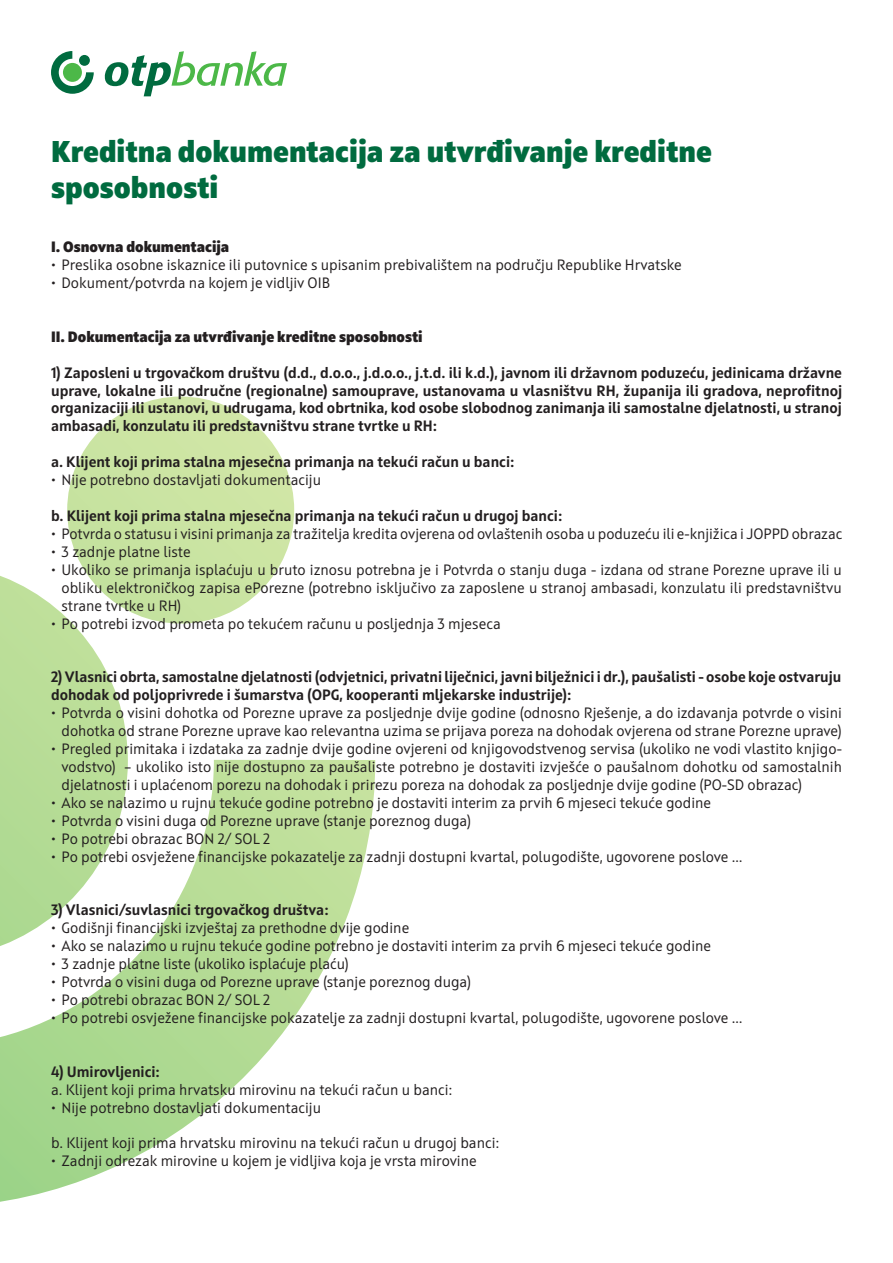
<style>
.page{position:relative;width:893px;height:1263px;background:#fff}
.page>*{position:absolute;margin:0;border:0;box-sizing:border-box;transform-origin:0 0}
.t1{font:800 30px/36px "Squad";color:#006b3f}
.t2{font:15px/17.9px "Squad";color:#231f20;text-align:justify}
.t3{font:700 15px/17.9px "Squad";color:#231f20;text-align:justify}
.t4{font:800 15px "Squad";color:#231f20}
</style>
<div class="page">
<svg style="left:0;top:396px;width:375px;height:806px"></svg>
<svg style="left:104px;top:51px;width:183px;height:45px"></svg>
<svg style="left:51px;top:51px;width:43px;height:43px"></svg>
<div style="left:63px;top:63px;width:19px;height:19px;background:#4cb848;border-radius:50%"></div>
<div style="left:79px;top:55px;width:11px;height:11px;background:#006b3f;border-radius:50%"></div>
<p class="t1" style="left:51px;top:133px;width:662px">Kreditna dokumentacija za utvrđivanje kreditne sposobnosti</p>
<p class="t4" style="left:51px;top:237px;width:180px">I. Osnovna dokumentacija</p>
<p class="t2" style="left:51px;top:256px;width:632px">• Preslika osobne iskaznice ili putovnice s upisanim prebivalištem na području Republike Hrvatske</p>
<p class="t2" style="left:51px;top:274px;width:281px">• Dokument/potvrda na kojem je vidljiv OIB</p>
<p class="t4" style="left:51px;top:327px;width:373px">II. Dokumentacija za utvrđivanje kreditne sposobnosti</p>
<p class="t3" style="left:51px;top:363px;width:793px">1) Zaposleni u trgovačkom društvu (d.d., d.o.o., j.d.o.o., j.t.d. ili k.d.), javnom ili državnom poduzeću, jedinicama državne uprave, lokalne ili područne (regionalne) samouprave, ustanovama u vlasništvu RH, županija ili gradova, neprofitnoj organizaciji ili ustanovi, u udrugama, kod obrtnika, kod osobe slobodnog zanimanja ili samostalne djelatnosti, u stranoj ambasadi, konzulatu ili predstavništvu strane tvrtke u RH:</p>
<p class="t3" style="left:51px;top:453px;width:465px">a. Klijent koji prima stalna mjesečna primanja na tekući račun u banci:</p>
<p class="t2" style="left:51px;top:471px;width:272px">• Nije potrebno dostavljati dokumentaciju</p>
<p class="t3" style="left:51px;top:507px;width:513px">b. Klijent koji prima stalna mjesečna primanja na tekući račun u drugoj banci:</p>
<p class="t2" style="left:51px;top:525px;width:793px">• Potvrda o statusu i visini primanja za tražitelja kredita ovjerena od ovlaštenih osoba u poduzeću ili e-knjižica i JOPPD obrazac</p>
<p class="t2" style="left:51px;top:543px;width:141px">• 3 zadnje platne liste</p>
<p class="t2" style="left:62px;top:561px;width:782px;text-indent:-10px">• Ukoliko se primanja isplaćuju u bruto iznosu potrebna je i Potvrda o stanju duga - izdana od strane Porezne uprave ili u obliku elektroničkog zapisa ePorezne (potrebno isključivo za zaposlene u stranoj ambasadi, konzulatu ili predstavništvu strane tvrtke u RH)</p>
<p class="t2" style="left:51px;top:614px;width:451px">• Po potrebi izvod prometa po tekućem računu u posljednja 3 mjeseca</p>
<p class="t3" style="left:51px;top:668px;width:792px">2) Vlasnici obrta, samostalne djelatnosti (odvjetnici, privatni liječnici, javni bilježnici i dr.), paušalisti - osobe koje ostvaruju dohodak od poljoprivrede i šumarstva (OPG, kooperanti mljekarske industrije):</p>
<p class="t2" style="left:51px;top:704px;width:792px;text-align:right">• Potvrda o visini dohotka od Porezne uprave za posljednje dvije godine (odnosno Rješenje, a do izdavanja potvrde o visini dohotka od strane Porezne uprave kao relevantna uzima se prijava poreza na dohodak ovjerena od strane Porezne uprave)</p>
<p class="t2" style="left:62px;top:740px;width:782px;text-indent:-10px">• Pregled primitaka i izdataka za zadnje dvije godine ovjereni od knjigovodstvenog servisa (ukoliko ne vodi vlastito knjigo&shy;vodstvo) – ukoliko isto nije dostupno za paušaliste potrebno je dostaviti izvješće o paušalnom dohotku od samostalnih djelatnosti i uplaćenom porezu na dohodak i prirezu poreza na dohodak za posljednje dvije godine (PO-SD obrazac)</p>
<p class="t2" style="left:51px;top:794px;width:662px">• Ako se nalazimo u rujnu tekuće godine potrebno je dostaviti interim za prvih 6 mjeseci tekuće godine</p>
<p class="t2" style="left:51px;top:812px;width:422px">• Potvrda o visini duga od Porezne uprave (stanje poreznog duga)</p>
<p class="t2" style="left:51px;top:829px;width:221px">• Po potrebi obrazac BON 2/ SOL 2</p>
<p class="t2" style="left:51px;top:847px;width:693px">• Po potrebi osvježene financijske pokazatelje za zadnji dostupni kvartal, polugodište, ugovorene poslove …</p>
<p class="t3" style="left:51px;top:901px;width:279px">3) Vlasnici/suvlasnici trgovačkog društva:</p>
<p class="t2" style="left:51px;top:919px;width:360px">• Godišnji financijski izvještaj za prethodne dvije godine</p>
<p class="t2" style="left:51px;top:937px;width:662px">• Ako se nalazimo u rujnu tekuće godine potrebno je dostaviti interim za prvih 6 mjeseci tekuće godine</p>
<p class="t2" style="left:51px;top:955px;width:299px">• 3 zadnje platne liste (ukoliko isplaćuje plaću)</p>
<p class="t2" style="left:51px;top:973px;width:422px">• Potvrda o visini duga od Porezne uprave (stanje poreznog duga)</p>
<p class="t2" style="left:51px;top:991px;width:221px">• Po potrebi obrazac BON 2/ SOL 2</p>
<p class="t2" style="left:51px;top:1009px;width:693px">• Po potrebi osvježene financijske pokazatelje za zadnji dostupni kvartal, polugodište, ugovorene poslove …</p>
<p class="t3" style="left:51px;top:1062px;width:110px">4) Umirovljenici:</p>
<p class="t2" style="left:51px;top:1080px;width:403px">a. Klijent koji prima hrvatsku mirovinu na tekući račun u banci:</p>
<p class="t2" style="left:51px;top:1098px;width:272px">• Nije potrebno dostavljati dokumentaciju</p>
<p class="t2" style="left:51px;top:1134px;width:450px">b. Klijent koji prima hrvatsku mirovinu na tekući račun u drugoj banci:</p>
<p class="t2" style="left:51px;top:1152px;width:427px">• Zadnji odrezak mirovine u kojem je vidljiva koja je vrsta mirovine</p>
</div>
